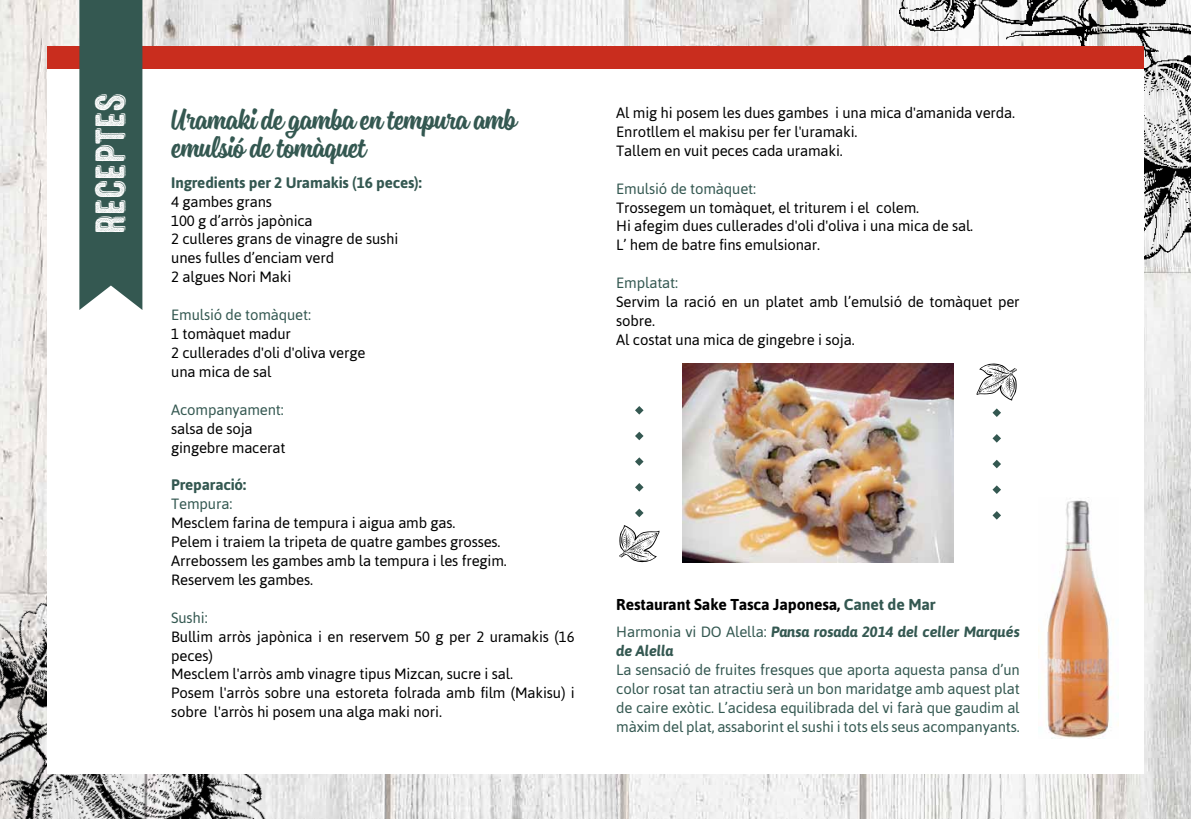
<style>
.page{position:relative;width:1191px;height:819px;background:#fff}
.page>*{position:absolute;margin:0;border:0;box-sizing:border-box;transform-origin:0 0}
.t1{font:40.77px "Microbrew Two D";color:#fff}
.t2{font:35px/28px "Sanelma";letter-spacing:-.01em;color:#345851}
.t3{font:700 15.75px "Asap";letter-spacing:-.01em;color:#000}
.t4{font:700 15.22px "Asap";letter-spacing:-.01em;color:#345851}
.t5{font:14.88px/18.9px "Asap";letter-spacing:-.01em;color:#000}
.t6{font:14.88px/18.9px "Asap";letter-spacing:-.01em;color:#345851;text-align:justify}
.t7{font:italic 700 14.88px/18.9px "Asap";letter-spacing:-.01em;color:#345851}
.s1{color:#345851}
.s2{font-weight:400;font-style:normal}
</style>
<div class="page">
<img style="left:0;top:0;width:1191px;height:819px">
<img style="left:899px;top:0;width:292px;height:261px">
<img style="left:0;top:519px;width:339px;height:300px">
<div style="left:47px;top:46px;width:1096px;height:727px;background:#fff"></div>
<div style="left:47px;top:46px;width:1096px;height:22px;background:#c92d1e"></div>
<div style="left:79px;top:0;width:63px;height:310px;background:#345851"></div>
<img style="left:682px;top:363px;width:271px;height:199px">
<svg style="left:635px;top:406px;width:8px;height:8px"></svg>
<svg style="left:635px;top:431px;width:8px;height:9px"></svg>
<svg style="left:635px;top:457px;width:8px;height:9px"></svg>
<svg style="left:635px;top:483px;width:8px;height:8px"></svg>
<svg style="left:635px;top:508px;width:8px;height:9px"></svg>
<svg style="left:992px;top:511px;width:9px;height:8px"></svg>
<svg style="left:992px;top:485px;width:9px;height:9px"></svg>
<svg style="left:992px;top:459px;width:9px;height:9px"></svg>
<svg style="left:992px;top:434px;width:9px;height:8px"></svg>
<svg style="left:992px;top:408px;width:9px;height:9px"></svg>
<svg style="left:619px;top:525px;width:40px;height:37px"></svg>
<svg style="left:976px;top:363px;width:41px;height:37px"></svg>
<img style="left:1038px;top:497px;width:73px;height:241px">
<h1 class="t1" style="left:87px;top:235px;width:143px;rotate:-90deg">RECEPTES</h1>
<h2 class="t2" style="left:171px;top:105px;width:346px">Uramaki de gamba en tempura amb emulsió de tomàquet</h2>
<p class="t4" style="left:171px;top:173px;width:252px">Ingredients per 2 Uramakis (16 peces):</p>
<p class="t5" style="left:171px;top:192px;width:229px">4 gambes grans<br>100 g d’arròs japònica<br>2 culleres grans de vinagre de sushi unes fulles d’enciam verd<br>2 algues Nori Maki</p>
<p class="t6" style="left:171px;top:305px;width:141px">Emulsió de tomàquet:</p>
<p class="t5" style="left:171px;top:324px;width:196px">1 tomàquet madur<br>2 cullerades d'oli d'oliva verge una mica de sal</p>
<p class="t6" style="left:171px;top:400px;width:114px">Acompanyament:</p>
<p class="t5" style="left:171px;top:419px;width:116px">salsa de soja gingebre macerat</p>
<p class="t4" style="left:171px;top:476px;width:76px">Preparació:</p>
<p class="t6" style="left:171px;top:494px;width:63px">Tempura:</p>
<p class="t5" style="left:171px;top:513px;width:337px">Mesclem farina de tempura i aigua amb gas.<br>Pelem i traiem la tripeta de quatre gambes grosses.<br>Arrebossem les gambes amb la tempura i les fregim.<br>Reservem les gambes.</p>
<p class="t6" style="left:171px;top:608px;width:38px">Sushi:</p>
<p class="t5" style="left:171px;top:626px;width:405px">Bullim arròs japònica i en reservem 50 g per 2 uramakis (16 peces)<br>Mesclem l'arròs amb vinagre tipus Mizcan, sucre i sal.<br>Posem l'arròs sobre una estoreta folrada amb film (Makisu) i sobre l'arròs hi posem una alga maki nori.</p>
<p class="t5" style="left:616px;top:103px;width:400px">Al mig hi posem les dues gambes i una mica d'amanida verda.<br>Enrotllem el makisu per fer l'uramaki.<br>Tallem en vuit peces cada uramaki.</p>
<p class="t6" style="left:616px;top:179px;width:141px">Emulsió de tomàquet:</p>
<p class="t5" style="left:616px;top:198px;width:358px">Trossegem un tomàquet, el triturem i el colem.<br>Hi afegim dues cullerades d'oli d'oliva i una mica de sal.<br>L’ hem de batre fins emulsionar.</p>
<p class="t6" style="left:616px;top:273px;width:63px">Emplatat:</p>
<p class="t5" style="left:616px;top:292px;width:405px">Servim la ració en un platet amb l’emulsió de tomàquet per sobre.<br>Al costat una mica de gingebre i soja.</p>
<p class="t3" style="left:616px;top:595px;width:321px">Restaurant Sake Tasca Japonesa, <span class="s1">Canet de Mar</span></p>
<p class="t7" style="left:616px;top:622px;width:405px"><span class="s2">Harmonia vi DO Alella:</span> Pansa rosada 2014 del celler Marqués de Alella</p>
<p class="t6" style="left:616px;top:660px;width:405px">La sensació de fruites fresques que aporta aquesta pansa d’un color rosat tan atractiu serà un bon maridatge amb aquest plat de caire exòtic. L’acidesa equilibrada del vi farà que gaudim al màxim del plat, assaborint el sushi i tots els seus acompanyants.</p>
</div>
